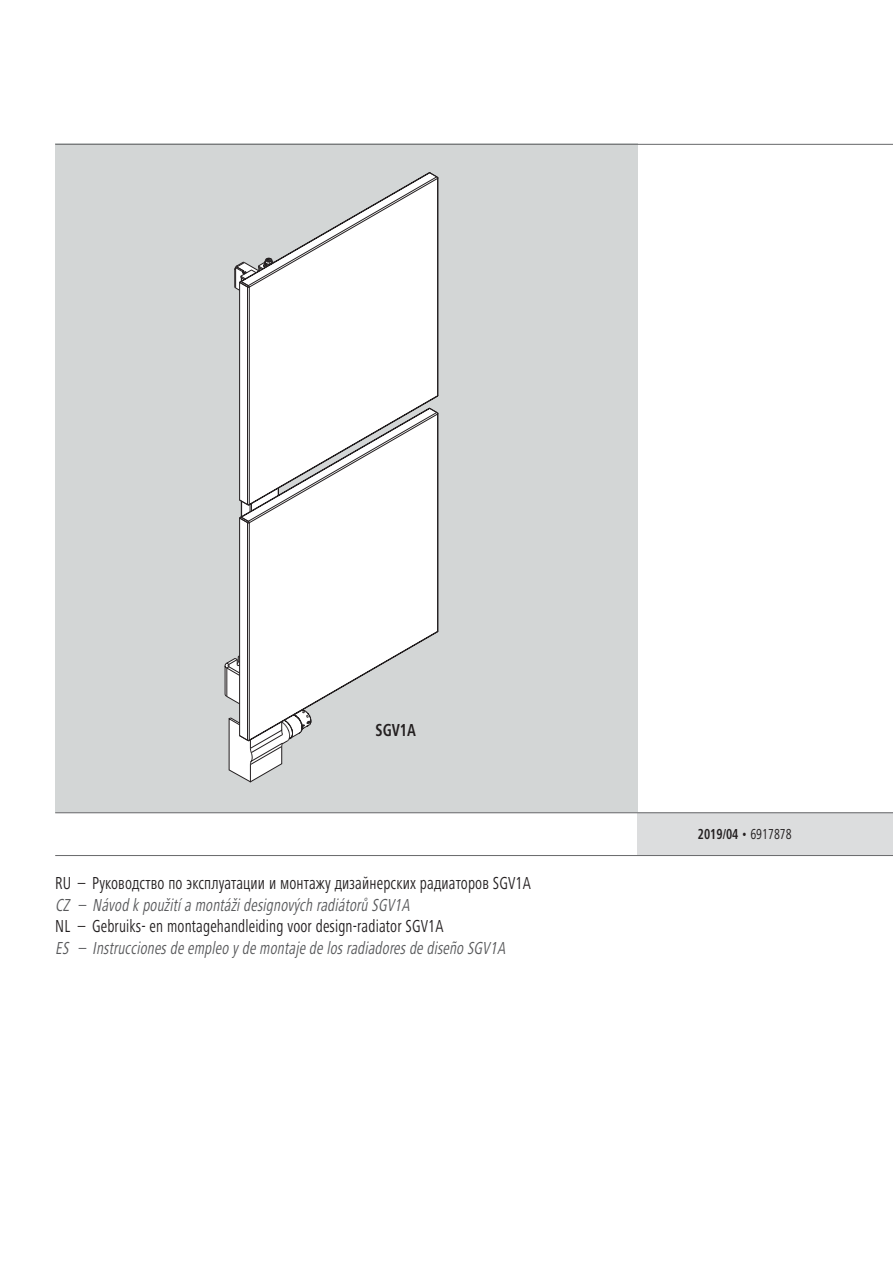
<style>
.page{position:relative;width:893px;height:1263px;background:#fff}
.page>*{position:absolute;margin:0;border:0;box-sizing:border-box;transform-origin:0 0}
.t1{font:condensed 18px "Frutiger Next LTW1 G";letter-spacing:.01em;color:#231f20;scale:.85 1}
.t2{font:italic condensed 18px "Frutiger Next LTW1 G";color:#58595b;scale:.85 1}
.t3{font:700 condensed 18px "Frutiger Next LTW1 G";color:#231f20;scale:.85 1}
.t4{font:condensed 15px "Frutiger Next LTW1 G";color:#231f20;scale:.85 1}
.s1{font-weight:700}
</style>
<div class="page">
<div style="left:637px;top:813px;width:256px;height:42px;background:#dcddde"></div>
<div style="left:55px;top:144px;width:582px;height:669px;background:#d3d6d6"></div>
<svg style="left:225px;top:172px;width:214px;height:611px"></svg>
<hr style="left:55px;top:144px;width:838px;height:1px;background:#6d6e70">
<hr style="left:55px;top:812px;width:838px;height:1px;background:#6d6e70">
<hr style="left:55px;top:855px;width:838px;height:1px;background:#6d6e70">
<p class="t3" style="left:376px;top:720px;width:49px">SGV1A</p>
<p class="t1" style="left:55px;top:873px;width:561px">RU – Руководство по эксплуатации и монтажу дизайнерских радиаторов SGV1A</p>
<p class="t2" style="left:55px;top:895px;width:422px">CZ – Návod k použitía montážidesignových radiátorů SGV1A</p>
<p class="t1" style="left:55px;top:917px;width:458px">NL – Gebruiks- en montagehandleiding voor design-radiator SGV1A</p>
<p class="t2" style="left:55px;top:938px;width:535px">ES – Instruccionesde empleo yde montaje de losradiadoresde diseño SGV1A</p>
<p class="t4" style="left:698px;top:826px;width:112px"><span class="s1">2019/04</span> • 6917878</p>
</div>
